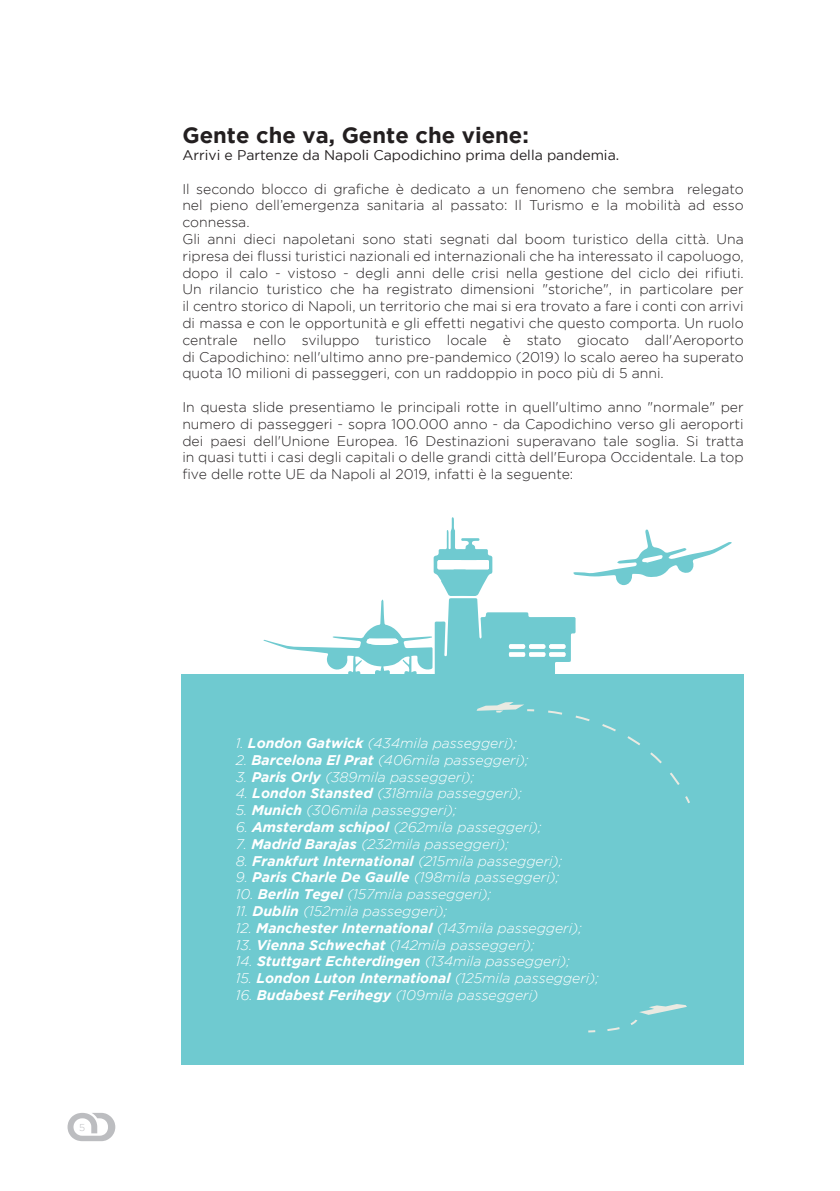
<style>
.page{position:relative;width:840px;height:1191px;background:#fff}
.page>*{position:absolute;margin:0;border:0;box-sizing:border-box;transform-origin:0 0}
.t1{font:700 22px "Gotham";color:#231f20}
.t2{font:300 14px/16.8px "Gotham";color:#231f20}
.t3{font:italic 300 14px "Gotham";color:#fff}
.t4{font:14px "Gotham";color:#231f20}
.t5{font:italic 700 14px "Gotham";color:#fff}
.t6{font:300 10px "Gotham";color:#bcbdc0}
.s1{font-weight:700}
.s2{font-weight:300}
</style>
<div class="page">
<svg style="left:67px;top:1113px;width:48px;height:28px"></svg>
<div style="left:182px;top:674px;width:561px;height:390px;background:#6fcad0"></div>
<svg style="left:630px;top:1004px;width:56px;height:21px"></svg>
<svg style="left:588px;top:1027px;width:32px;height:6px"></svg>
<svg style="left:476px;top:702px;width:59px;height:10px"></svg>
<svg style="left:548px;top:710px;width:142px;height:94px"></svg>
<svg style="left:263px;top:517px;width:468px;height:157px"></svg>
<h1 class="t1" style="left:182px;top:123px;width:348px">Gente che va, Gente che viene:</h1>
<p class="t4" style="left:182px;top:147px;width:438px">Arrivi e Partenze da Napoli Capodichino prima della pandemia.</p>
<p class="t2" style="left:182px;top:180px;width:562px">Il secondo blocco di grafiche è dedicato a un fenomeno che sembra relegato nel pieno dell’emergenza sanitaria al passato: Il Turismo e la mobilità ad esso connessa.<br>Gli anni dieci napoletani sono stati segnati dal boom turistico della città. Una ripresa dei flussi turistici nazionali ed internazionali che ha interessato il capoluogo, dopo il calo - vistoso - degli anni delle crisi nella gestione del ciclo dei rifiuti.<br>Un rilancio turistico che ha registrato dimensioni "storiche", in particolare per il centro storico di Napoli, un territorio che mai si era trovato a fare i conti con arrivi di massa e con le opportunità e gli effetti negativi che questo comporta. Un ruolo centrale nello sviluppo turistico locale è stato giocato dall'Aeroporto di Capodichino: nell'ultimo anno pre-pandemico (2019) lo scalo aereo ha superato quota 10 milioni di passeggeri, con un raddoppio in poco più di 5 anni.</p>
<p class="t2" style="left:182px;top:398px;width:562px;text-align:justify">In questa slide presentiamo le principali rotte in quell'ultimo anno "normale" per numero di passeggeri - sopra 100.000 anno - da Capodichino verso gli aeroporti dei paesi dell'Unione Europea. 16 Destinazioni superavano tale soglia. Si tratta in quasi tutti i casi degli capitali o delle grandi città dell'Europa Occidentale. La top five delle rotte UE da Napoli al 2019, infatti è la seguente:</p>
<p class="t6" style="left:79px;top:1121px;width:8px">5</p>
<p class="t3" style="left:236px;top:735px;width:282px">1. <span class="s1">London Gatwick</span> (434mila passeggeri);</p>
<p class="t3" style="left:236px;top:752px;width:294px">2. <span class="s1">Barcelona El Prat</span> (406mila passeggeri);</p>
<p class="t3" style="left:236px;top:769px;width:240px">3. <span class="s1">Paris Orly</span> (389mila passeggeri);</p>
<p class="t3" style="left:236px;top:785px;width:287px">4. <span class="s1">London Stansted</span> (318mila passeggeri);</p>
<p class="t3" style="left:236px;top:802px;width:222px">5. <span class="s1">Munich</span> (306mila passeggeri);</p>
<p class="t3" style="left:236px;top:819px;width:307px">6. <span class="s1">Amsterdam schipol</span> (262mila passeggeri);</p>
<p class="t3" style="left:236px;top:836px;width:274px">7. <span class="s1">Madrid Barajas</span> (232mila passeggeri);</p>
<p class="t3" style="left:236px;top:853px;width:327px">8. <span class="s1">Frankfurt International</span> (215mila passeggeri);</p>
<p class="t3" style="left:236px;top:869px;width:325px">9. <span class="s1">Paris Charle De Gaulle</span> (198mila passeggeri);</p>
<p class="t3" style="left:236px;top:886px;width:257px">10. <span class="s1">Berlin Tegel</span> (157mila passeggeri);</p>
<p class="t3" style="left:236px;top:903px;width:213px">11. <span class="s1">Dublin</span> (152mila passeggeri);</p>
<p class="t3" style="left:236px;top:920px;width:347px">12. <span class="s1">Manchester International</span> (143mila passeggeri);</p>
<p class="t3" style="left:236px;top:937px;width:300px">13. <span class="s1">Vienna Schwechat</span> (142mila passeggeri);</p>
<p class="t3" style="left:236px;top:953px;width:335px">14. <span class="s1">Stuttgart Echterdingen</span> (134mila passeggeri);</p>
<p class="t5" style="left:236px;top:970px;width:364px"><span class="s2">15.</span> London Luton International <span class="s2">(125mila passeggeri);</span></p>
<p class="t3" style="left:236px;top:987px;width:304px">16. <span class="s1">Budabest Ferihegy</span> (109mila passeggeri)</p>
</div>
